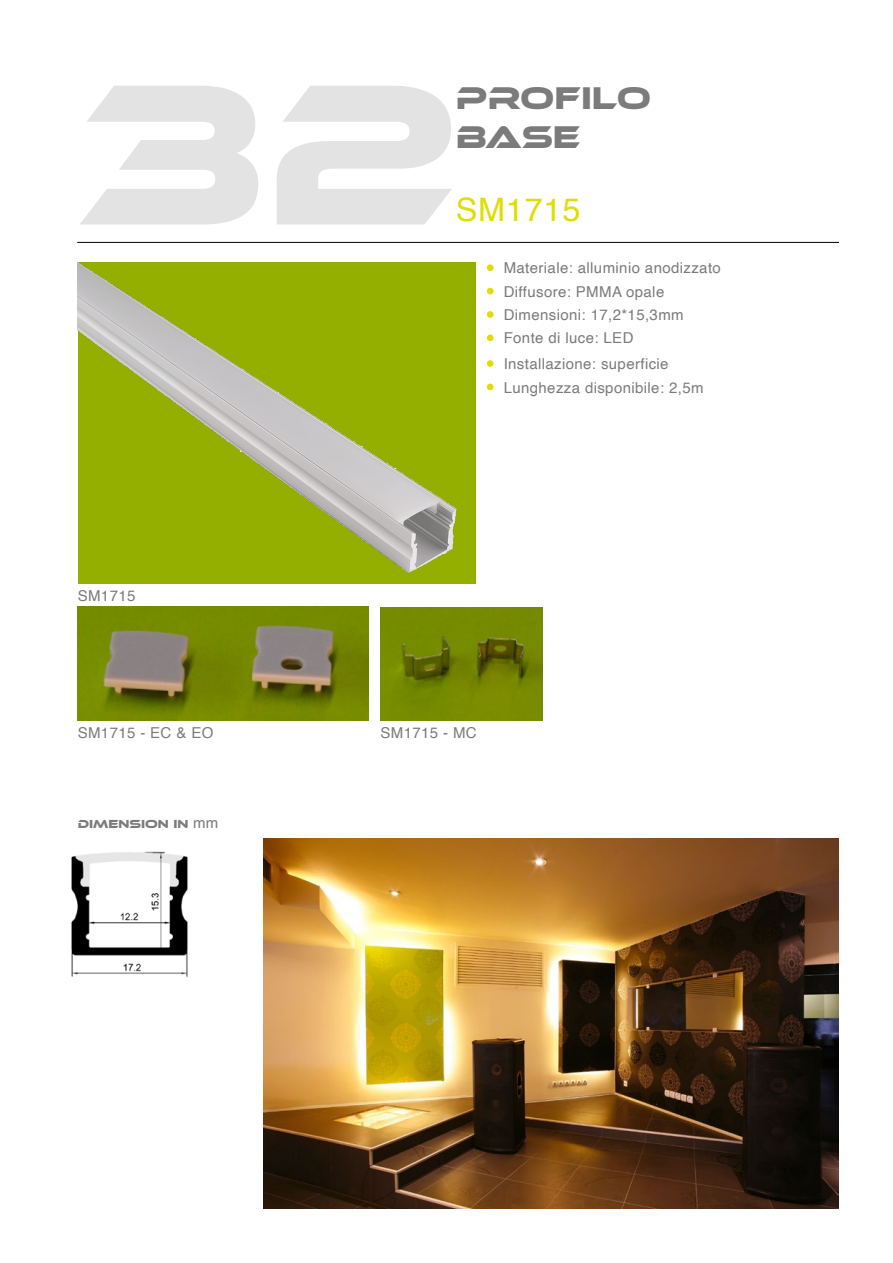
<style>
.page{position:relative;width:893px;height:1263px;background:#fff}
.page>*{position:absolute;margin:0;border:0;box-sizing:border-box;transform-origin:0 0}
.t1{font:207.45px "Ethnocentric Rg";color:#e3e3e3}
.t2{font:32.4px/39px "Ethnocentric Rg";color:#7c7b7b}
.t3{font:32.4px "Helvetica";letter-spacing:.025em;color:#e0dd00}
.t4{font:15px/23.4px "Helvetica";letter-spacing:.025em;color:#7c7b7b}
.t5{font:12px "Ethnocentric Rg";color:#7c7b7b}
.s1{font-family:"Helvetica";font-size:15px}
</style>
<div class="page">
<hr style="left:77px;top:242px;width:762px;height:1px;background:#000">
<img style="left:77px;top:607px;width:292px;height:113px">
<img style="left:381px;top:607px;width:161px;height:113px">
<img style="left:78px;top:262px;width:397px;height:321px">
<div style="left:487px;top:264px;width:6px;height:7px;background:#e0dd00;border-radius:50%"></div>
<svg style="left:487px;top:288px;width:6px;height:6px"></svg>
<div style="left:487px;top:311px;width:6px;height:7px;background:#e0dd00;border-radius:50%"></div>
<div style="left:487px;top:360px;width:6px;height:7px;background:#e0dd00;border-radius:50%"></div>
<div style="left:487px;top:334px;width:6px;height:7px;background:#e0dd00;border-radius:50%"></div>
<svg style="left:487px;top:384px;width:6px;height:6px"></svg>
<img style="left:263px;top:839px;width:576px;height:370px">
<img style="left:71px;top:851px;width:117px;height:126px">
<h1 class="t1" style="left:78px;top:28px;width:385px">32</h1>
<h2 class="t2" style="left:456px;top:78px;width:197px">PROFILO<br>BASE</h2>
<h2 class="t3" style="left:456px;top:185px;width:126px">SM1715</h2>
<p class="t4" style="left:504px;top:257px;width:219px">Materiale: alluminio anodizzato<br>Diffusore: PMMA opale<br>Dimensioni: 17,2*15,3mm</p>
<p class="t4" style="left:504px;top:353px;width:166px">Installazione: superficie</p>
<p class="t4" style="left:504px;top:327px;width:131px">Fonte di luce: LED</p>
<p class="t4" style="left:504px;top:376px;width:201px">Lunghezza disponibile: 2,5m</p>
<p class="t4" style="left:78px;top:584px;width:59px">SM1715</p>
<p class="t4" style="left:78px;top:721px;width:137px">SM1715 - EC &amp; EO</p>
<p class="t4" style="left:381px;top:721px;width:98px">SM1715 - MC</p>
<p class="t5" style="left:78px;top:816px;width:142px">DIMENSION IN <span class="s1">mm</span></p>
</div>
